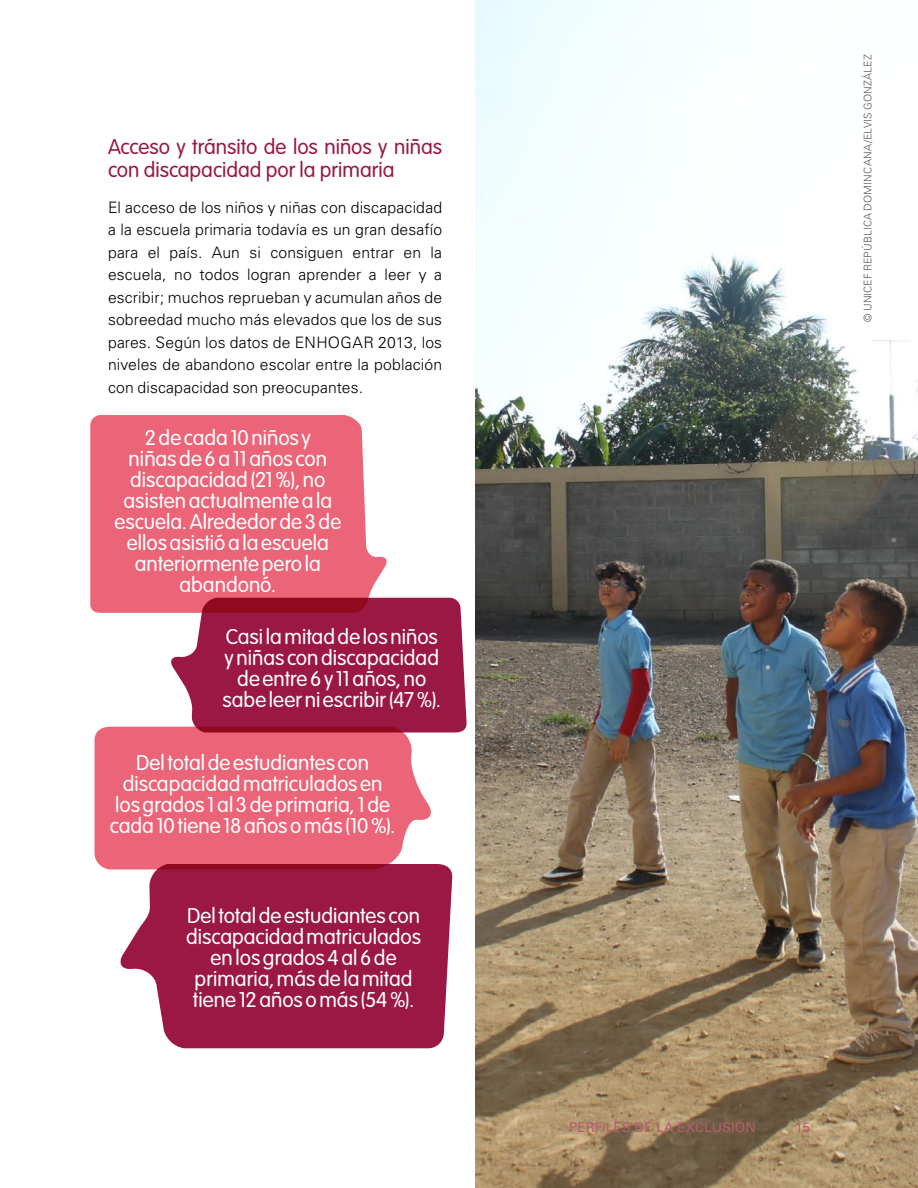
<style>
.page{position:relative;width:918px;height:1188px;background:#fff}
.page>*{position:absolute;margin:0;border:0;box-sizing:border-box;transform-origin:0 0}
.t1{font:300 21px/21px "VAG Rounded Std";color:#fff;text-align:center}
.t2{font:300 21px/22.5px "VAG Rounded Std";color:#9b1844}
.t3{font:300 15.75px/22.5px "Univers LT Std";letter-spacing:.01em;color:#000;text-align:justify}
.t4{font:13.5px "Univers LT Std";color:#b55d6f}
.t5{font:300 10.5px "Univers LT Std";letter-spacing:.015em;color:#575756}
</style>
<div class="page">
<svg style="left:170px;top:598px;width:297px;height:134px;background:#a22a52"></svg>
<svg style="left:94px;top:727px;width:338px;height:142px;background:#ea6a7c"></svg>
<svg style="left:90px;top:415px;width:298px;height:198px;background:#e86a7c"></svg>
<svg style="left:119px;top:864px;width:334px;height:184px;background:#a53057"></svg>
<img style="left:476px;top:0;width:442px;height:1188px">
<p class="t2" style="left:108px;top:137px;width:336px">Acceso y tránsito de los niños y niñas con discapacidad por la primaria</p>
<p class="t3" style="left:108px;top:196px;width:336px">El acceso de los niños y niñas con discapacidad a la escuela primaria todavía es un gran desafío para el país. Aun si consiguen entrar en la escuela, no todos logran aprender a leer y a escribir; muchos reprueban y acumulan años de sobreedad mucho más elevados que los de sus pares. Según los datos de ENHOGAR 2013, los niveles de abandono escolar entre la población con discapacidad son preocupantes.</p>
<p class="t1" style="left:114px;top:428px;width:228px">2 de cada 10 niños y<br>niñas de 6 a 11 años con discapacidad (21 %), no asisten actualmente a la escuela. Alrededor de 3 de ellos asistió a la escuela anteriormente pero la abandonó.</p>
<p class="t1" style="left:223px;top:627px;width:220px">Casi la mitad de los niños y niñas con discapacidad de entre 6 y 11 años, no sabe leer ni escribir (47 %).</p>
<p class="t1" style="left:110px;top:753px;width:287px">Del total de estudiantes con discapacidad matriculados en los grados 1 al 3 de primaria, 1 de cada 10 tiene 18 años o más (10 %).</p>
<p class="t1" style="left:186px;top:906px;width:236px">Del total de estudiantes con discapacidad matriculados en los grados 4 al 6 de primaria, más de la mitad tiene 12 años o más (54 %).</p>
<p class="t5" style="left:862px;top:322px;width:269px;rotate:-90deg">© UNICEF REPÚBLICA DOMINCANA/ELVIS GONZÁLEZ</p>
<p class="t4" style="left:569px;top:1119px;width:188px">PERFILES DE LA EXCLUSIÓN</p>
<p class="t4" style="left:795px;top:1119px;width:16px">15</p>
</div>
